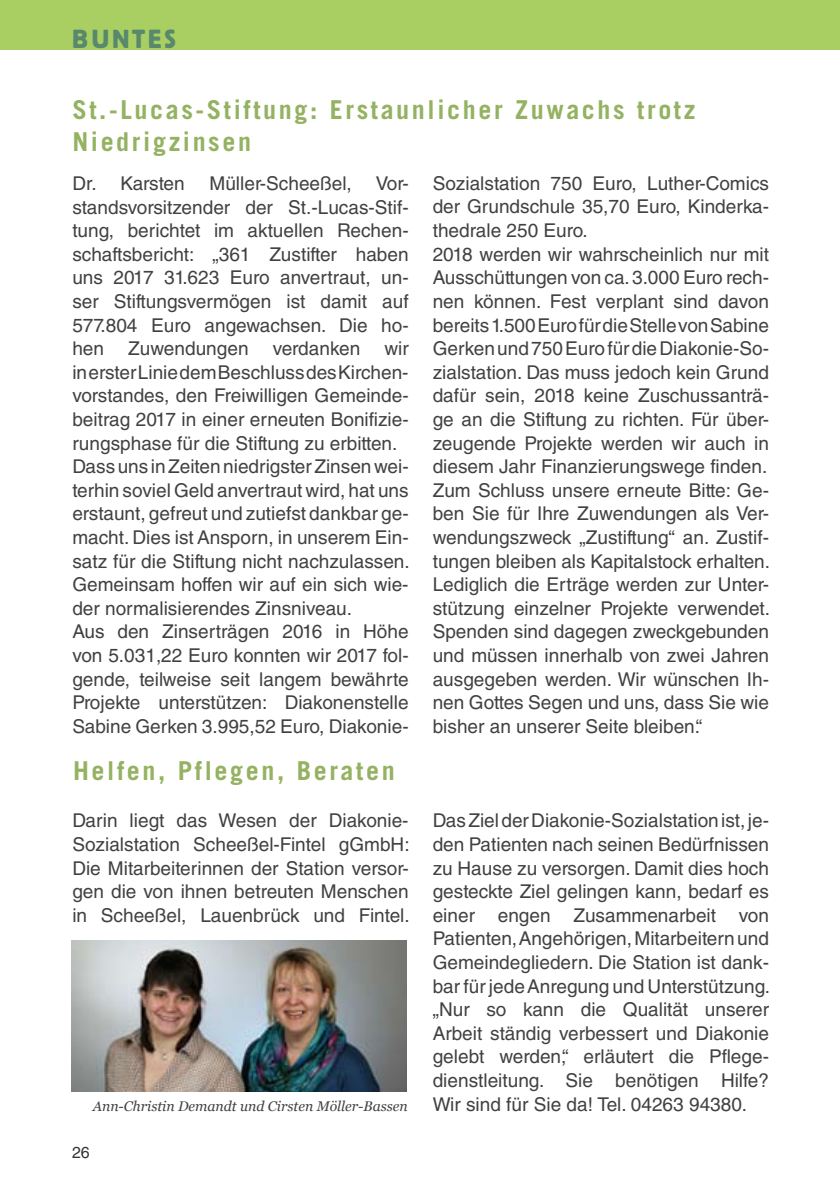
<style>
.page{position:relative;width:840px;height:1191px;background:#fff}
.page>*{position:absolute;margin:0;border:0;box-sizing:border-box;transform-origin:0 0}
.t1{font:700 26px/32px "Trade Gothic LT Pro";letter-spacing:.1em;color:#94b261}
.t2{font:26px "Block Pro";letter-spacing:.12em;color:#58886d}
.t3{font:19px/23.6px "Helvetica LT Std";color:#414142;text-align:justify}
.t4{font:16px "Helvetica LT Std";color:#000}
.t5{font:italic 14px "Georgia";color:#414142}
</style>
<div class="page">
<div style="left:0;top:0;width:839px;height:49px;background:#a9cf62"></div>
<img style="left:71px;top:940px;width:335px;height:151px">
<h1 class="t2" style="left:73px;top:23px;width:105px">BUNTES</h1>
<h1 class="t1" style="left:72px;top:93px;width:624px">St.-Lucas-Stiftung: Erstaunlicher Zuwachs trotz<br>Niedrigzinsen</h1>
<p class="t3" style="left:72px;top:171px;width:114px">Dr. Karsten</p>
<p class="t3" style="left:209px;top:171px;width:144px">Müller-Scheeßel,</p>
<p class="t3" style="left:432px;top:171px;width:339px;text-align:left">Sozialstation 750 Euro, Luther-Comics der Grundschule 35,70 Euro, Kinderka&shy;thedrale 250 Euro.<br>2018 werden wir wahrscheinlich nur mit Ausschüttungen von ca. 3.000 Euro rech&shy;nen können. Fest verplant sind davon bereits 1.500 Euro für die Stelle von Sabine Gerken und 750 Euro für die Diakonie-So&shy;zialstation. Das muss jedoch kein Grund dafür sein, 2018 keine Zuschussanträ&shy;ge an die Stiftung zu richten. Für über&shy;zeugende Projekte werden wir auch in diesem Jahr Finanzierungswege finden.<br>Zum Schluss unsere erneute Bitte: Ge&shy;ben Sie für Ihre Zuwendungen als Ver&shy;wendungszweck „Zustiftung“ an. Zustif&shy;tungen bleiben als Kapitalstock erhalten.<br>Lediglich die Erträge werden zur Unter&shy;stützung einzelner Projekte verwendet.<br>Spenden sind dagegen zweckgebunden und müssen innerhalb von zwei Jahren ausgegeben werden. Wir wünschen Ih&shy;nen Gottes Segen und uns, dass Sie wie bisher an unserer Seite bleiben.“</p>
<p class="t3" style="left:72px;top:171px;width:337px;text-indent:303px">Vor&shy;standsvorsitzender der St.-Lucas-Stif&shy;tung, berichtet im aktuellen Rechen&shy;schaftsbericht: „361 Zustifter haben uns 2017 31.623 Euro anvertraut, un&shy;ser Stiftungsvermögen ist damit auf 577.804 Euro angewachsen. Die ho&shy;hen</p>
<p class="t3" style="left:72px;top:337px;width:339px;text-align:left;text-indent:312px">wir in erster Linie dem Beschluss des Kirchen&shy;vorstandes, den Freiwilligen Gemeinde&shy;beitrag 2017 in einer erneuten Bonifizie&shy;rungsphase für die Stiftung zu erbitten.<br>Dass uns in Zeiten niedrigster Zinsen wei&shy;terhin soviel Geld anvertraut wird, hat uns erstaunt, gefreut und zutiefst dankbar ge&shy;macht. Dies ist Ansporn, in unserem Ein&shy;satz für die Stiftung nicht nachzulassen.<br>Gemeinsam hoffen wir auf ein sich wie&shy;der normalisierendes Zinsniveau.<br>Aus den Zinserträgen 2016 in Höhe von 5.031,22 Euro konnten wir 2017 fol&shy;gende, teilweise seit langem bewährte Projekte unterstützen: Diakonenstelle Sabine Gerken 3.995,52 Euro, Diakonie-</p>
<p class="t3" style="left:128px;top:337px;width:122px">Zuwendungen</p>
<p class="t3" style="left:272px;top:337px;width:89px">verdanken</p>
<h1 class="t1" style="left:73px;top:754px;width:323px">Helfen, Pflegen, Beraten</h1>
<p class="t3" style="left:72px;top:809px;width:339px">Darin liegt das Wesen der Diakonie-Sozialstation Scheeßel-Fintel gGmbH:<br>Die Mitarbeiterinnen der Station versor&shy;gen die von ihnen betreuten Menschen in Scheeßel, Lauenbrück und Fintel.</p>
<p class="t3" style="left:432px;top:809px;width:339px">Das Ziel der Diakonie-Sozialstation ist, je&shy;den Patienten nach seinen Bedürfnissen zu Hause zu versorgen. Damit dies hoch gesteckte Ziel gelingen kann, bedarf es einer engen Zusammenarbeit von Patienten, Angehörigen, Mitarbeitern und Gemeindegliedern. Die Station ist dank&shy;bar für jede Anregung und Unterstützung. „Nur so kann die Qualität unserer Arbeit ständig verbessert und Diakonie gelebt werden,“ erläutert die Pflege&shy;dienstleitung. Sie benötigen Hilfe?</p>
<p class="t5" style="left:93px;top:1097px;width:316px">Ann-Christin Demandt und Cirsten Möller-Bassen</p>
<p class="t3" style="left:432px;top:1092px;width:316px">Wir sind für Sie da! Tel. 04263 94380.</p>
<p class="t4" style="left:72px;top:1143px;width:19px">26</p>
</div>
